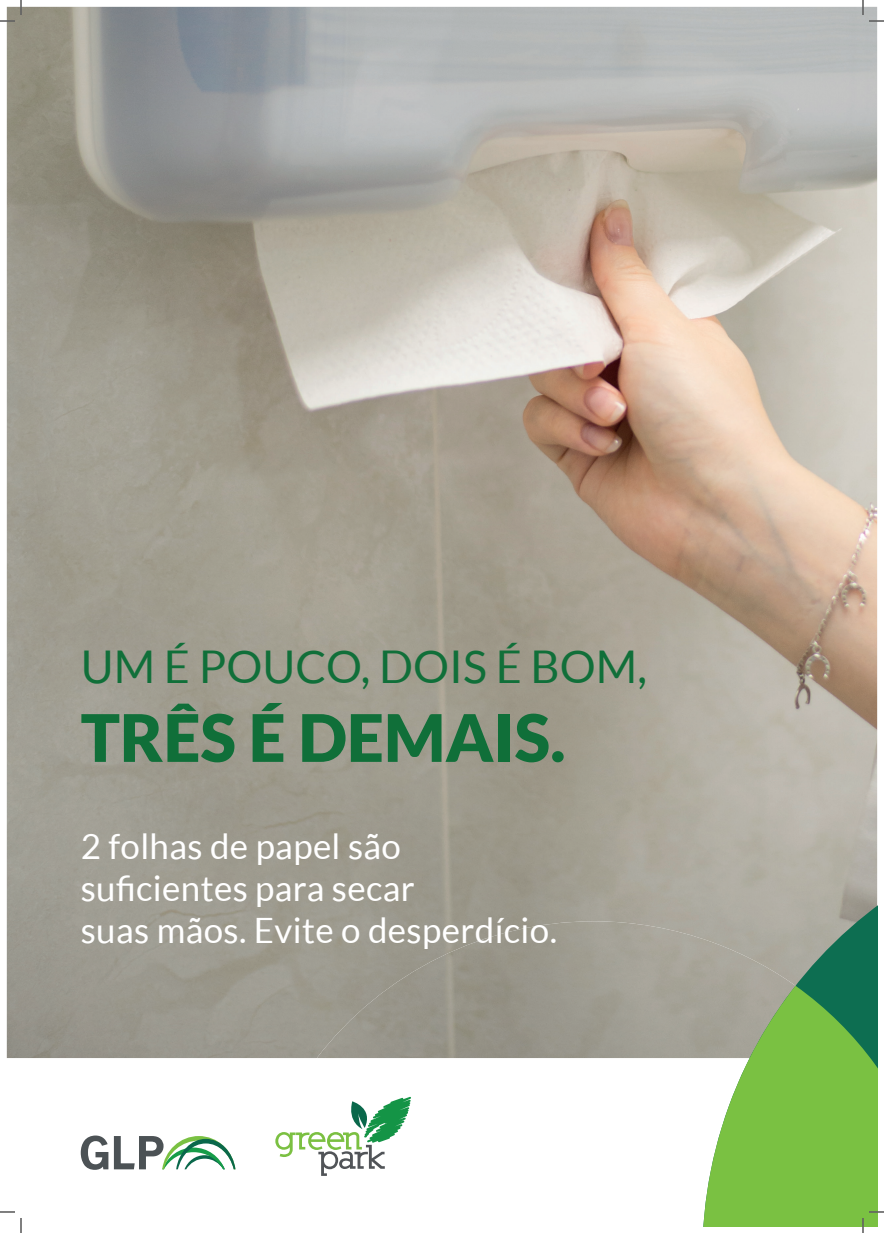
<style>
.page{position:relative;width:884px;height:1233px;background:#fff}
.page>*{position:absolute;margin:0;border:0;box-sizing:border-box;transform-origin:0 0}
.t1{font:900 65.5px "Lato";color:#106f39}
.t2{font:45.1px "Lato";color:#106f39}
.t3{font:34.9px/41.9px "Lato";letter-spacing:.01em;color:#fff}
</style>
<div class="page">
<img style="left:7px;top:7px;width:870px;height:1051px">
<img style="left:317px;top:921px;width:329px;height:137px">
<svg style="left:646px;top:762px;width:231px;height:296px;background:#a6a99d"></svg>
<svg style="left:672px;top:985px;width:205px;height:241px;fill:#7ac142"></svg>
<svg style="left:114px;top:1136px;width:121px;height:33px"></svg>
<svg style="left:81px;top:1135px;width:27px;height:34px"></svg>
<svg style="left:275px;top:1096px;width:136px;height:79px"></svg>
<svg style="left:0;top:1211px;width:15px;height:1px"></svg>
<svg style="left:869px;top:1211px;width:15px;height:1px"></svg>
<svg style="left:0;top:0;width:22px;height:22px"></svg>
<svg style="left:20px;top:1218px;width:2px;height:15px"></svg>
<svg style="left:862px;top:0;width:22px;height:22px"></svg>
<svg style="left:862px;top:1218px;width:2px;height:15px"></svg>
<p class="t2" style="left:81px;top:641px;width:568px">UM É POUCO, DOIS É BOM,</p>
<h1 class="t1" style="left:81px;top:699px;width:486px">TRÊS É DEMAIS.</h1>
<p class="t3" style="left:81px;top:825px;width:478px">2 folhas de papel são suficientes para secar<br>suas mãos. Evite o desperdício.</p>
</div>
